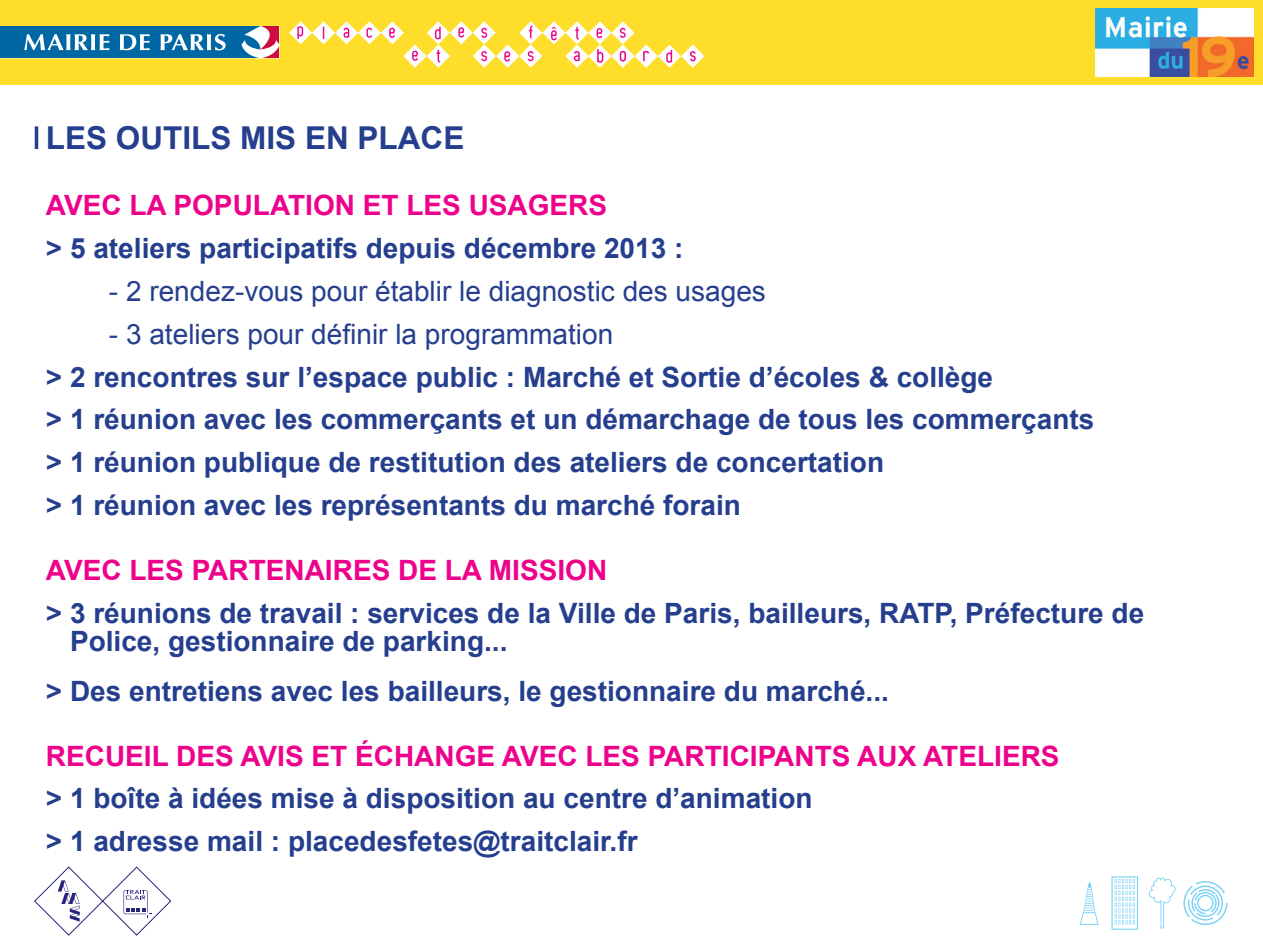
<style>
.page{position:relative;width:1263px;height:945px;background:#fff}
.page>*{position:absolute;margin:0;border:0;box-sizing:border-box;transform-origin:0 0}
.COUV-SOUS_TITRE_2{font:700 31.5px "Arial";color:#253f8e}
.TEXTE{font:700 28px/28px "Arial";color:#253f8e}
.TEXTE-2{font:700 28px "Arial";color:#ed028c}
.TEXTE-3{font:28px "Arial";color:#253f8e}
</style>
<div class="page">
<div style="left:0;top:0;width:1262px;height:84px;background:#ffdd2b"></div>
<div style="left:0;top:26px;width:260px;height:32px;background:#0067a5"></div>
<svg style="left:24px;top:34px;width:85px;height:16px"></svg>
<svg style="left:120px;top:34px;width:30px;height:16px"></svg>
<svg style="left:160px;top:34px;width:66px;height:16px"></svg>
<svg style="left:241px;top:26px;width:39px;height:32px"></svg>
<img style="left:1095px;top:8px;width:158px;height:68px">
<svg style="left:289px;top:21px;width:415px;height:47px"></svg>
<hr style="left:35px;top:126px;width:3px;height:23px;background:#253f8e">
<svg style="left:34px;top:867px;width:137px;height:69px"></svg>
<svg style="left:1183px;top:881px;width:44px;height:44px"></svg>
<svg style="left:1111px;top:876px;width:27px;height:54px"></svg>
<svg style="left:1079px;top:881px;width:19px;height:44px"></svg>
<svg style="left:1148px;top:878px;width:27px;height:50px"></svg>
<p class="COUV-SOUS_TITRE_2" style="left:46px;top:117px;width:420px">LES OUTILS MIS EN PLACE</p>
<p class="TEXTE-2" style="left:46px;top:187px;width:563px">AVEC LA POPULATION ET LES USAGERS</p>
<p class="TEXTE" style="left:46px;top:235px;width:639px">&gt; 5 ateliers participatifs depuis décembre 2013 :</p>
<p class="TEXTE-3" style="left:109px;top:273px;width:658px">- 2 rendez-vous pour établir le diagnostic des usages</p>
<p class="TEXTE-3" style="left:109px;top:316px;width:506px">- 3 ateliers pour définir la programmation</p>
<p class="TEXTE" style="left:46px;top:364px;width:948px">&gt; 2 rencontres sur l’espace public : Marché et Sortie d’écoles &amp; collège</p>
<p class="TEXTE" style="left:46px;top:407px;width:1050px">&gt; 1 réunion avec les commerçants et un démarchage de tous les commerçants</p>
<p class="TEXTE" style="left:46px;top:450px;width:839px">&gt; 1 réunion publique de restitution des ateliers de concertation</p>
<p class="TEXTE" style="left:46px;top:492px;width:696px">&gt; 1 réunion avec les représentants du marché forain</p>
<p class="TEXTE-2" style="left:46px;top:552px;width:563px">AVEC LES PARTENAIRES DE LA MISSION</p>
<p class="TEXTE" style="left:70px;top:600px;width:1075px;text-indent:-24px">&gt; 3 réunions de travail : services de la Ville de Paris, bailleurs, RATP, Préfecture de<br>Police, gestionnaire de parking...</p>
<p class="TEXTE" style="left:46px;top:678px;width:844px">&gt; Des entretiens avec les bailleurs, le gestionnaire du marché...</p>
<p class="TEXTE-2" style="left:46px;top:737px;width:1015px">RECUEIL DES AVIS ET ÉCHANGE AVEC LES PARTICIPANTS AUX ATELIERS</p>
<p class="TEXTE" style="left:46px;top:786px;width:768px">&gt; 1 boîte à idées mise à disposition au centre d’animation</p>
<p class="TEXTE" style="left:46px;top:828px;width:593px">&gt; 1 adresse mail : placedesfetes@traitclair.fr</p>
</div>
